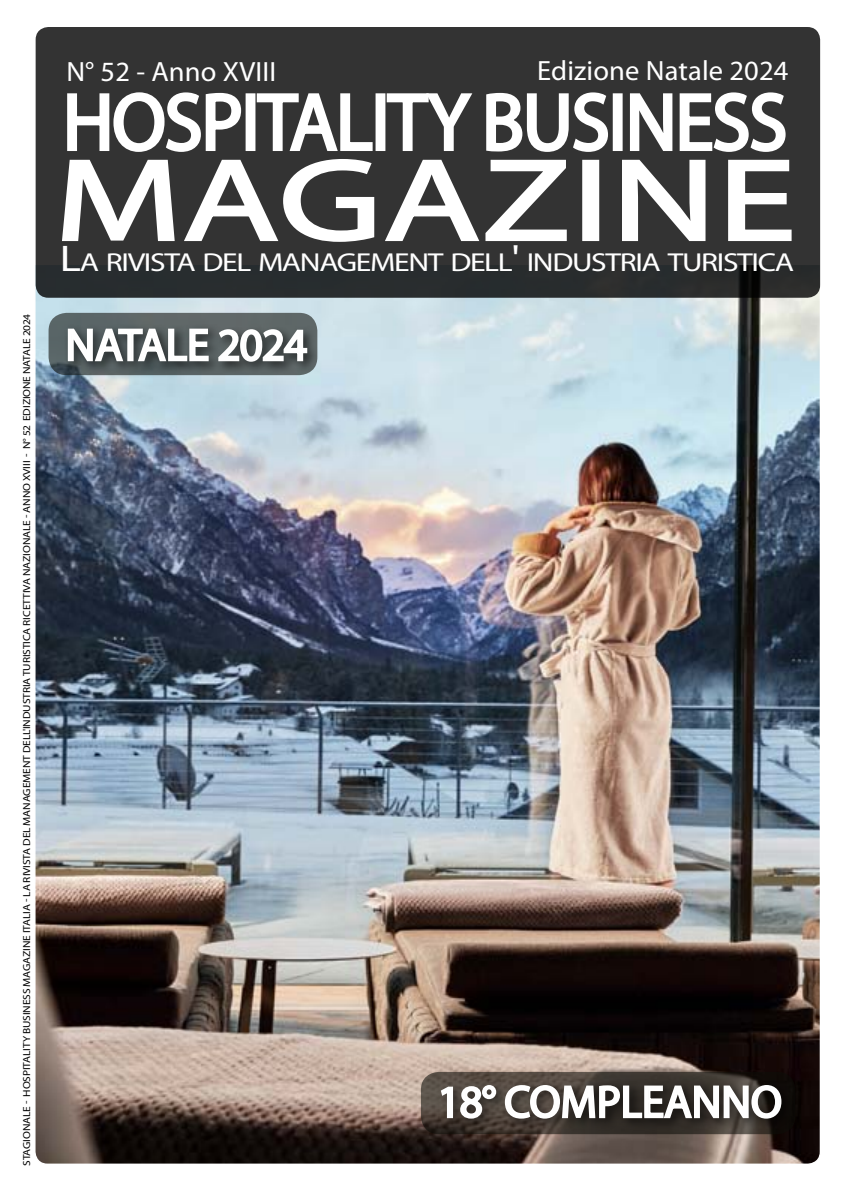
<style>
.page{position:relative;width:851px;height:1191px;background:#fff}
.page>*{position:absolute;margin:0;border:0;box-sizing:border-box;transform-origin:0 0}
.t1{font:116.1px "Myriad Pro";letter-spacing:.01em;color:#fff;scale:1.37 1}
.t2{font:81.15px "Myriad Pro";letter-spacing:-.02em;color:#fff;scale:.96 1}
.t3{font:45px "Myriad Pro";color:#fff}
.t4{font:45px "Myriad Pro";letter-spacing:-.02em;color:#fff}
.t5{font:27.9px "Myriad Pro";letter-spacing:.005em;color:#fff}
.t6{font:26.1px "Myriad Pro";letter-spacing:-.045em;color:#fff;scale:1.21 1}
.t7{font:10.2px "Myriad Pro";letter-spacing:-.01em;color:#000;scale:1.12 1}
.s1{font-size:37.2px}
</style>
<div class="page">
<img style="left:37px;top:291px;width:781px;height:871px">
<div style="left:49px;top:313px;width:268px;height:62px;background:#5e6768;border-radius:18px"></div>
<div style="left:64px;top:324px;width:255px;height:49px;background:#000;opacity:.6"></div>
<svg style="left:67px;top:327px;width:143px;height:36px"></svg>
<svg style="left:216px;top:328px;width:92px;height:35px"></svg>
<div style="left:36px;top:27px;width:784px;height:271px;background:#333;border-radius:13px"></div>
<div style="left:375px;top:93px;width:10px;height:58px;border:3px solid #fff"></div>
<div style="left:612px;top:93px;width:10px;height:58px;border:3px solid #fff"></div>
<svg style="left:62px;top:92px;width:313px;height:150px"></svg>
<svg style="left:382px;top:92px;width:226px;height:150px"></svg>
<div style="left:582px;top:160px;width:17px;height:81px;border:3px solid #fff"></div>
<svg style="left:620px;top:92px;width:172px;height:150px"></svg>
<svg style="left:421px;top:1071px;width:374px;height:63px;background:#463e37"></svg>
<div style="left:438px;top:1081px;width:355px;height:49px;background:#000;opacity:.6"></div>
<svg style="left:439px;top:1083px;width:58px;height:36px"></svg>
<svg style="left:503px;top:1083px;width:279px;height:37px"></svg>
<p class="t7" style="left:21px;top:1165px;width:762px;rotate:-90deg">STAGIONALE - HOSPITALITY BUSINESS MAGAZINE ITALIA - LA RIVISTA DEL MANAGEMENT DELL'INDUSTRIA TURISTICA RICETTIVA NAZIONALE - ANNO XVIII - N° 52 EDIZIONE NATALE 2024</p>
<h3 class="t5" style="left:66px;top:54px;width:211px">N° 52 - Anno XVIII</h3>
<h3 class="t5" style="left:537px;top:53px;width:253px">Edizione Natale 2024</h3>
<h2 class="t2" style="left:63px;top:72px;width:756px">HOSPITALITY BUSINESS</h2>
<h1 class="t1" style="left:54px;top:129px;width:542px">MAGAZINE</h1>
<h3 class="t6" style="left:60px;top:246px;width:608px"><span class="s1">L</span>A RIVISTA DEL MANAGEMENT DELL<span class="s1">'</span> INDUSTRIA TURISTICA</h3>
<h3 class="t4" style="left:65px;top:317px;width:243px">NATALE 2024</h3>
<h3 class="t3" style="left:437px;top:1074px;width:346px">18° COMPLEANNO</h3>
</div>
